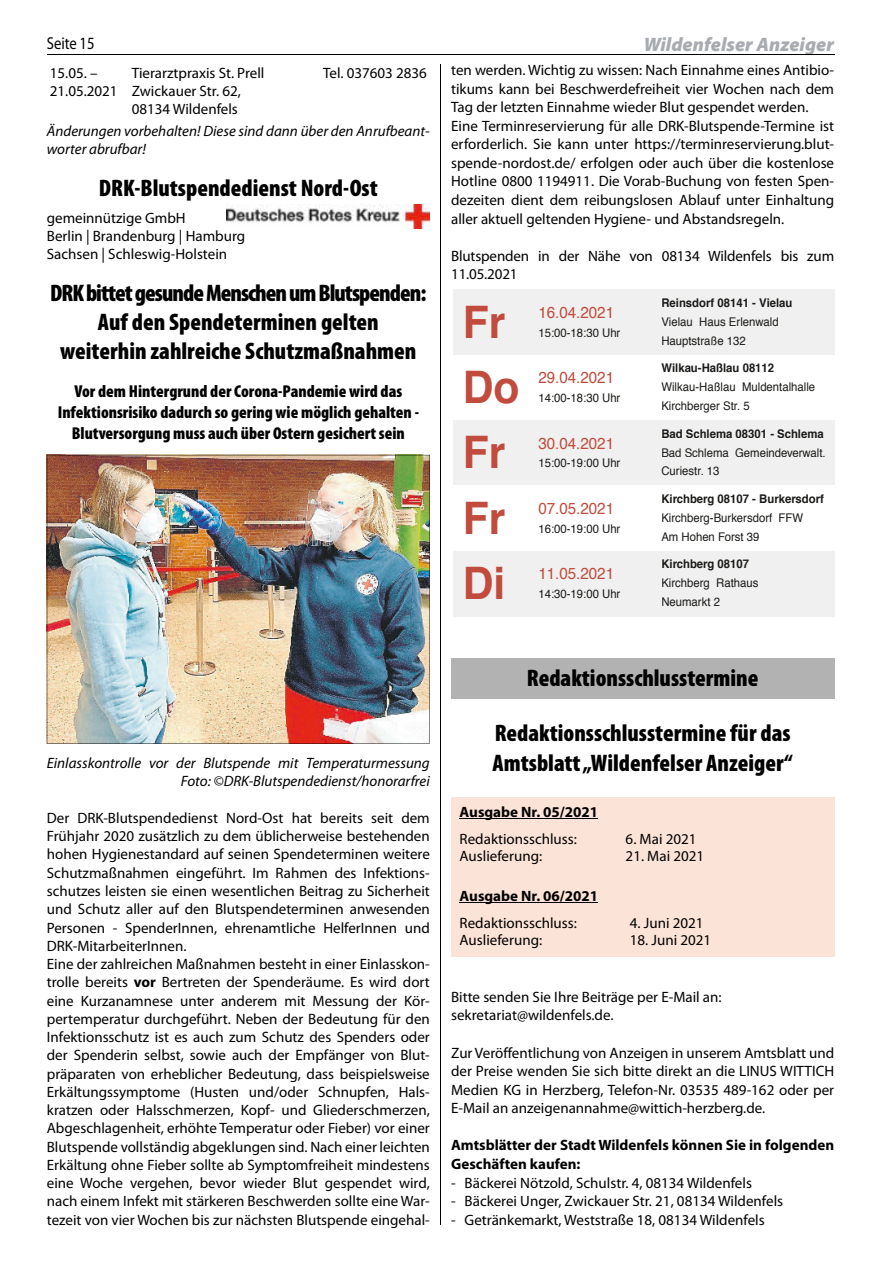
<style>
.page{position:relative;width:881px;height:1263px;background:#fff}
.page>*{position:absolute;margin:0;border:0;box-sizing:border-box;transform-origin:0 0}
.t1{font:700 44.85px "Hfndsm Helvetica";color:#c14b3c;scale:.95 1}
.t2{font:900 condensed 24px/29.1px "Myriad Pro";color:#000}
.t3{font:italic 900 19.5px "Myriad Pro";color:#a8acb1}
.t4{font:900 condensed 17.25px/21px "Myriad Pro";color:#000;text-align:center}
.t5{font:17.25px "Myriad Pro";letter-spacing:-.005em;color:#000;scale:.85 1}
.t6{font:15.9px "Vplxgf Helvetica";color:#c14b3c;scale:.95 1}
.t7{font:15px/18.3px "Myriad Pro";color:#000}
.t8{font:italic 15px/18.3px "Myriad Pro";color:#000}
.t9{font:700 15px/18.6px "Myriad Pro";color:#000}
.t10{font:12px/18.8px "Vplxgf Helvetica";color:#1a1a18;scale:.95 1}
.t11{font:700 12px "Hfndsm Helvetica";color:#1a1a18;scale:.95 1}
.s1{font-weight:700}
</style>
<div class="page">
<hr style="left:440px;top:64px;width:1px;height:1161px;background:#000">
<hr style="left:47px;top:54px;width:787px;height:1px;background:#000">
<div style="left:451px;top:658px;width:382px;height:41px;background:#b2b2b2"></div>
<div style="left:453px;top:290px;width:75px;height:65px;background:#f0f0f0"></div>
<div style="left:528px;top:290px;width:123px;height:65px;background:#f0f0f0"></div>
<div style="left:651px;top:290px;width:182px;height:65px;background:#f0f0f0"></div>
<div style="left:453px;top:420px;width:75px;height:66px;background:#f0f0f0"></div>
<div style="left:528px;top:420px;width:123px;height:66px;background:#f0f0f0"></div>
<div style="left:651px;top:420px;width:182px;height:66px;background:#f0f0f0"></div>
<div style="left:453px;top:551px;width:75px;height:65px;background:#f0f0f0"></div>
<div style="left:528px;top:551px;width:123px;height:65px;background:#f0f0f0"></div>
<div style="left:651px;top:551px;width:182px;height:65px;background:#f0f0f0"></div>
<img style="left:47px;top:455px;width:382px;height:288px">
<img style="left:227px;top:204px;width:202px;height:25px">
<div style="left:451px;top:797px;width:382px;height:159px;background:#fce3d7"></div>
<hr style="left:459px;top:818px;width:139px;height:1px;background:#000">
<hr style="left:459px;top:902px;width:139px;height:1px;background:#000">
<p class="t5" style="left:47px;top:33px;width:58px">Seite 15</p>
<h3 class="t3" style="left:643px;top:31px;width:192px">Wildenfelser Anzeiger</h3>
<p class="t7" style="left:451px;top:60px;width:384px">ten werden. Wichtig zu wissen: Nach Einnahme eines Antibio&shy;tikums kann bei Beschwerdefreiheit vier Wochen nach dem Tag der letzten Einnahme wieder Blut gespendet werden.<br>Eine Terminreservierung für alle DRK-Blutspende-Termine ist erforderlich. Sie kann unter https://terminreservierung.blut&shy;spende-nordost.de/ erfolgen oder auch über die kostenlose Hotline 0800 1194911. Die Vorab-Buchung von festen Spen&shy;dezeiten dient dem reibungslosen Ablauf unter Einhaltung aller aktuell geltenden Hygiene- und Abstandsregeln.</p>
<p class="t7" style="left:451px;top:246px;width:384px">Blutspenden in der Nähe von 08134 Wildenfels bis zum<br>11.05.2021</p>
<h1 class="t1" style="left:462px;top:304px;width:46px">Fr</h1>
<p class="t6" style="left:538px;top:306px;width:81px">16.04.2021</p>
<p class="t7" style="left:50px;top:64px;width:69px">15.05. –<br>21.05.2021</p>
<p class="t7" style="left:132px;top:64px;width:134px">Tierarztpraxis St. Prell<br>Zwickauer Str. 62,<br>08134 Wildenfels</p>
<p class="t7" style="left:323px;top:64px;width:105px">Tel. 037603 2836</p>
<p class="t8" style="left:47px;top:121px;width:384px">Änderungen vorbehalten! Diese sind dann über den Anrufbeant&shy;worter abrufbar!</p>
<h2 class="t2" style="left:99px;top:173px;width:280px">DRK-Blutspendedienst Nord-Ost</h2>
<p class="t7" style="left:47px;top:208px;width:200px">gemeinnützige GmbH<br>Berlin | Brandenburg | Hamburg<br>Sachsen | Schleswig-Holstein</p>
<h2 class="t2" style="left:50px;top:278px;width:377px;text-align:center">DRK bittet gesunde Menschen um Blutspenden:<br>Auf den Spendeterminen gelten<br>weiterhin zahlreiche Schutzmaßnahmen</h2>
<p class="t4" style="left:58px;top:380px;width:362px">Vor dem Hintergrund der Corona-Pandemie wird das<br>Infektionsrisiko dadurch so gering wie möglich gehalten -<br>Blutversorgung muss auch über Ostern gesichert sein</p>
<p class="t11" style="left:661px;top:298px;width:139px">Reinsdorf 08141 - Vielau</p>
<p class="t10" style="left:661px;top:313px;width:125px">Vielau Haus Erlenwald<br>Hauptstraße 132</p>
<p class="t10" style="left:538px;top:324px;width:88px">15:00-18:30 Uhr</p>
<p class="t11" style="left:661px;top:363px;width:120px">Wilkau-Haßlau 08112</p>
<p class="t10" style="left:661px;top:379px;width:163px">Wilkau-Haßlau Muldentalhalle<br>Kirchberger Str. 5</p>
<h1 class="t1" style="left:462px;top:370px;width:61px">Do</h1>
<p class="t6" style="left:538px;top:371px;width:81px">29.04.2021</p>
<p class="t10" style="left:538px;top:390px;width:88px">14:00-18:30 Uhr</p>
<p class="t11" style="left:661px;top:429px;width:172px">Bad Schlema 08301 - Schlema</p>
<p class="t10" style="left:661px;top:444px;width:174px">Bad Schlema Gemeindeverwalt.<br>Curiestr. 13</p>
<h1 class="t1" style="left:462px;top:435px;width:46px">Fr</h1>
<p class="t6" style="left:538px;top:437px;width:81px">30.04.2021</p>
<p class="t10" style="left:538px;top:455px;width:88px">15:00-19:00 Uhr</p>
<h1 class="t1" style="left:462px;top:500px;width:46px">Fr</h1>
<p class="t6" style="left:538px;top:502px;width:81px">07.05.2021</p>
<p class="t10" style="left:538px;top:520px;width:88px">16:00-19:00 Uhr</p>
<h1 class="t1" style="left:462px;top:566px;width:46px">Di</h1>
<p class="t6" style="left:538px;top:567px;width:81px">11.05.2021</p>
<p class="t10" style="left:538px;top:586px;width:88px">14:30-19:00 Uhr</p>
<p class="t11" style="left:661px;top:494px;width:173px">Kirchberg 08107 - Burkersdorf</p>
<p class="t10" style="left:661px;top:509px;width:151px">Kirchberg-Burkersdorf FFW<br>Am Hohen Forst 39</p>
<p class="t11" style="left:661px;top:559px;width:94px">Kirchberg 08107</p>
<p class="t10" style="left:661px;top:575px;width:104px">Kirchberg Rathaus<br>Neumarkt 2</p>
<h2 class="t2" style="left:526px;top:663px;width:233px">Redaktionsschlusstermine</h2>
<h2 class="t2" style="left:492px;top:718px;width:301px">Redaktionsschlusstermine für das<br>Amtsblatt „Wildenfelser Anzeiger“</h2>
<p class="t8" style="left:47px;top:754px;width:384px;text-align:right">Einlasskontrolle vor der Blutspende mit Temperaturmessung<br>Foto: ©DRK-Blutspendedienst/honorarfrei</p>
<p class="t7" style="left:47px;top:808px;width:384px">Der DRK-Blutspendedienst Nord-Ost hat bereits seit dem Frühjahr 2020 zusätzlich zu dem üblicherweise bestehenden hohen Hygienestandard auf seinen Spendeterminen weitere Schutzmaßnahmen eingeführt. Im Rahmen des Infektions&shy;schutzes leisten sie einen wesentlichen Beitrag zu Sicherheit und Schutz aller auf den Blutspendeterminen anwesenden Personen - SpenderInnen, ehrenamtliche HelferInnen und DRK-MitarbeiterInnen.<br>Eine der zahlreichen Maßnahmen besteht in einer Einlasskon&shy;trolle bereits <span class="s1">vor</span> Bertreten der Spenderäume. Es wird dort eine Kurzanamnese unter anderem mit Messung der Kör&shy;pertemperatur durchgeführt. Neben der Bedeutung für den Infektionsschutz ist es auch zum Schutz des Spenders oder der Spenderin selbst, sowie auch der Empfänger von Blut&shy;präparaten von erheblicher Bedeutung, dass beispielsweise Erkältungssymptome (Husten und/oder Schnupfen, Hals&shy;kratzen oder Halsschmerzen, Kopf- und Gliederschmerzen, Abgeschlagenheit, erhöhte Temperatur oder Fieber) vor einer Blutspende vollständig abgeklungen sind. Nach einer leichten Erkältung ohne Fieber sollte ab Symptomfreiheit mindestens eine Woche vergehen, bevor wieder Blut gespendet wird, nach einem Infekt mit stärkeren Beschwerden sollte eine War&shy;tezeit von vier Wochen bis zur nächsten Blutspende eingehal-</p>
<p class="t9" style="left:459px;top:802px;width:140px">Ausgabe Nr. 05/2021</p>
<p class="t7" style="left:459px;top:829px;width:119px">Redaktionsschluss:</p>
<p class="t7" style="left:625px;top:829px;width:72px">6. Mai 2021</p>
<p class="t7" style="left:459px;top:846px;width:84px">Auslieferung:</p>
<p class="t7" style="left:625px;top:846px;width:80px">21. Mai 2021</p>
<p class="t9" style="left:459px;top:886px;width:140px">Ausgabe Nr. 06/2021</p>
<p class="t7" style="left:459px;top:913px;width:119px">Redaktionsschluss:</p>
<p class="t7" style="left:629px;top:913px;width:75px">4. Juni 2021</p>
<p class="t7" style="left:459px;top:930px;width:84px">Auslieferung:</p>
<p class="t7" style="left:629px;top:930px;width:83px">18. Juni 2021</p>
<p class="t7" style="left:451px;top:987px;width:272px">Bitte senden Sie Ihre Beiträge per E-Mail an: sekretariat@wildenfels.de.</p>
<p class="t7" style="left:451px;top:1043px;width:384px;text-align:justify">Zur Veröffentlichung von Anzeigen in unserem Amtsblatt und der Preise wenden Sie sich bitte direkt an die LINUS WITTICH Medien KG in Herzberg, Telefon-Nr. 03535 489-162 oder per E-Mail an anzeigenannahme@wittich-herzberg.de.</p>
<p class="t9" style="left:451px;top:1135px;width:384px">Amtsblätter der Stadt Wildenfels können Sie in folgenden<br>Geschäften kaufen:</p>
<p class="t7" style="left:451px;top:1173px;width:302px">- Bäckerei Nötzold, Schulstr. 4, 08134 Wildenfels</p>
<p class="t7" style="left:451px;top:1192px;width:333px">- Bäckerei Unger, Zwickauer Str. 21, 08134 Wildenfels</p>
<p class="t7" style="left:451px;top:1210px;width:315px">- Getränkemarkt, Weststraße 18, 08134 Wildenfels</p>
</div>
